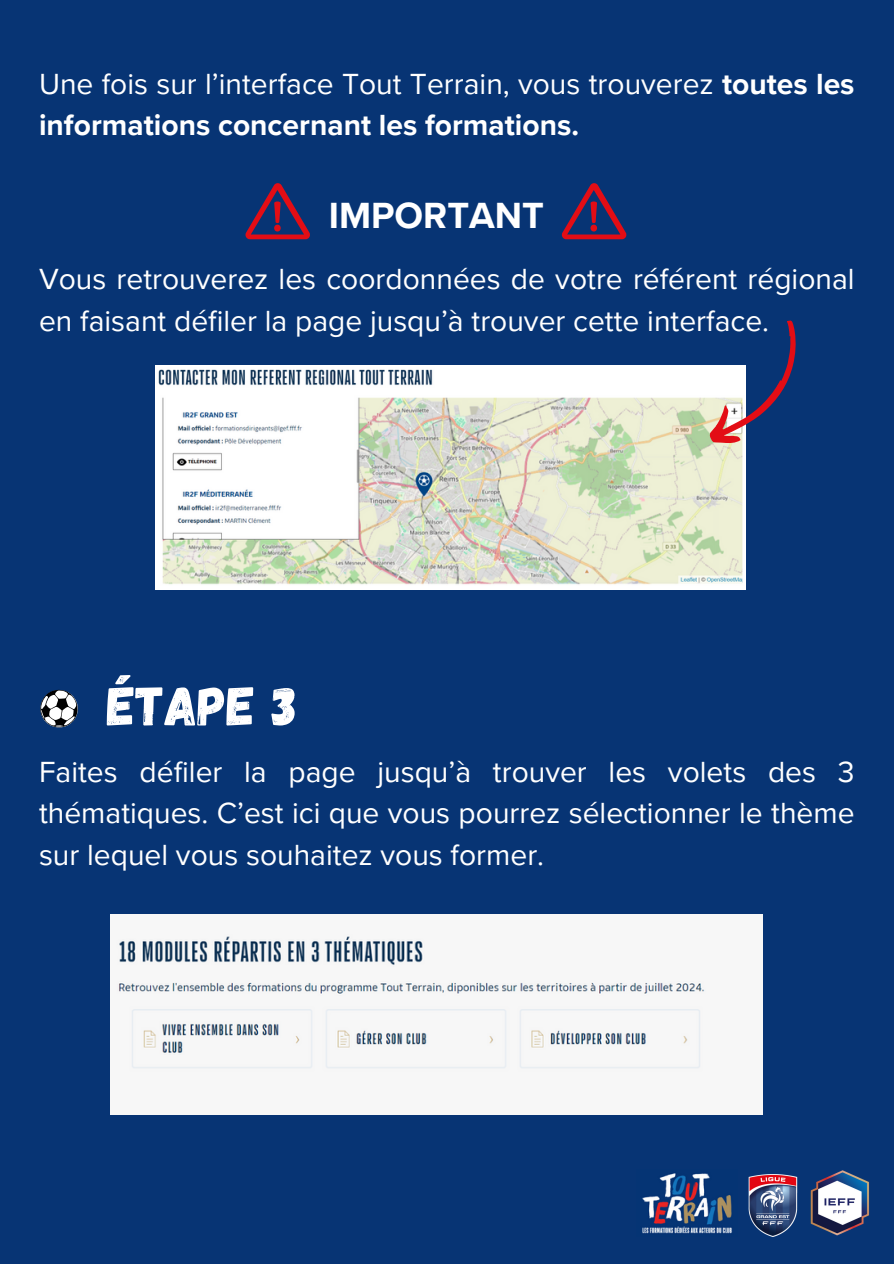
<style>
.page{position:relative;width:894px;height:1264px;background:#fff}
.page>*{position:absolute;margin:0;border:0;box-sizing:border-box;transform-origin:0 0}
.t1{font:54.9px "Gagalin";color:#fff}
.t2{font:700 37.5px "Proxima Nova";color:#fff}
.t3{font:30px/41.7px "Proxima Nova";color:#fff}
.s1{font-weight:700}
</style>
<div class="page">
<div style="left:0;top:0;width:893px;height:1263px;background:#073474"></div>
<svg style="left:40px;top:689px;width:38px;height:38px"></svg>
<img style="left:155px;top:366px;width:590px;height:223px">
<svg style="left:699px;top:320px;width:97px;height:138px"></svg>
<svg style="left:561px;top:183px;width:65px;height:56px"></svg>
<svg style="left:245px;top:183px;width:65px;height:56px"></svg>
<img style="left:111px;top:914px;width:651px;height:199px">
<img style="left:810px;top:1170px;width:59px;height:66px">
<img style="left:748px;top:1174px;width:49px;height:63px">
<img style="left:642px;top:1173px;width:90px;height:61px">
<p class="t3" style="left:39px;top:64px;width:816px">Une fois sur l’interface Tout Terrain, vous trouverez <span class="s1">toutes les informations concernant les formations.</span></p>
<p class="t2" style="left:328px;top:194px;width:217px">IMPORTANT</p>
<p class="t3" style="left:39px;top:259px;width:816px">Vous retrouverez les coordonnées de votre référent régional en faisant défiler la page jusqu’à trouver cette interface.</p>
<p class="t1" style="left:107px;top:670px;width:191px">ÉTAPE 3</p>
<p class="t3" style="left:39px;top:751px;width:816px;text-align:justify">Faites défiler la page jusqu’à trouver les volets des 3 thématiques. C’est ici que vous pourrez sélectionner le thème sur lequel vous souhaitez vous former.</p>
</div>
